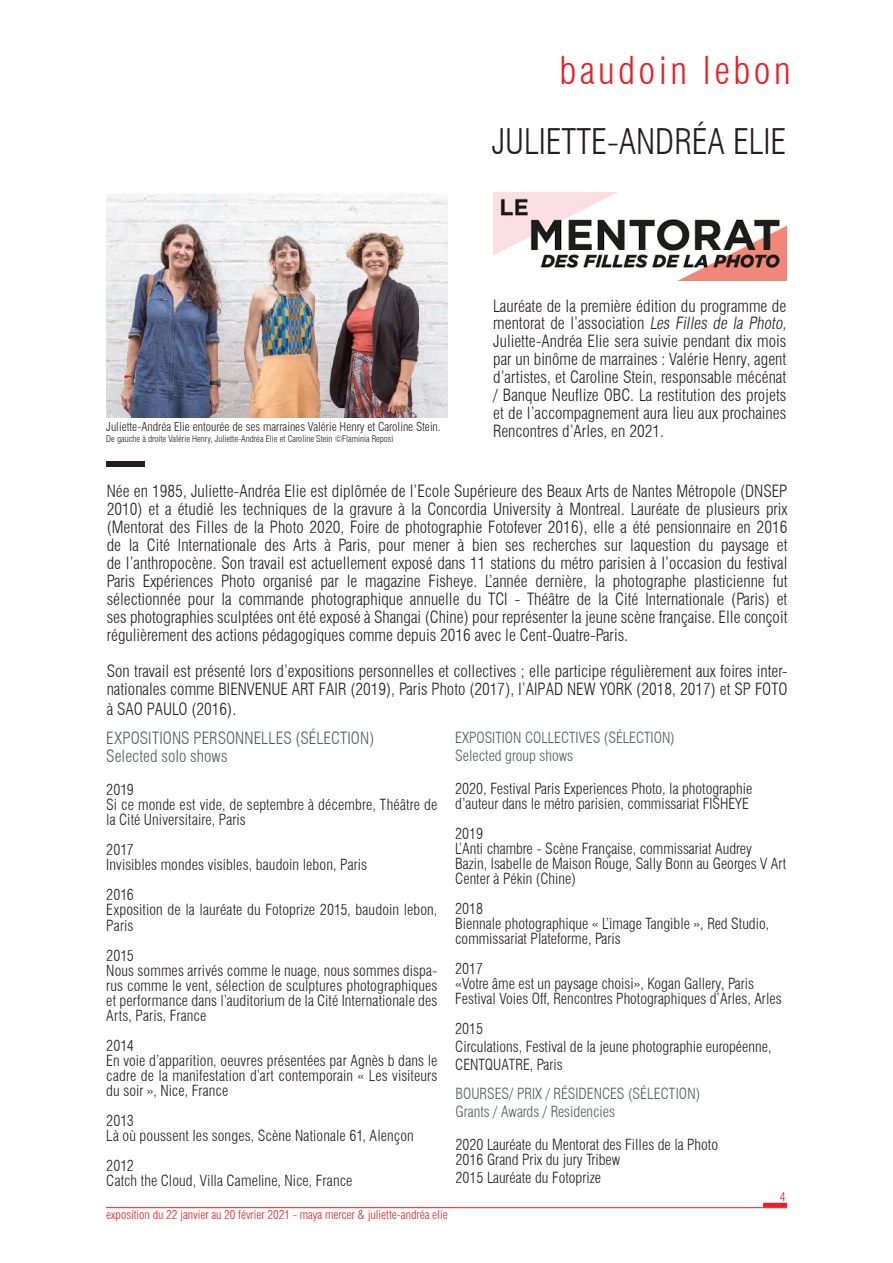
<style>
.page{position:relative;width:893px;height:1263px;background:#fff}
.page>*{position:absolute;margin:0;border:0;box-sizing:border-box;transform-origin:0 0}
.t1{font:300 condensed 37.5px "Swiss 721 BT";letter-spacing:.09em;color:#ee1c25}
.t2{font:300 condensed 34.5px "Swiss 721 BT";color:#231f20}
.t3{font:300 condensed 16.5px/18px "Swiss 721 BT";color:#231f20;text-align:justify}
.t4{font:300 condensed 16.5px/18px "Swiss 721 BT";letter-spacing:.005em;color:#575c5b}
.t5{font:300 condensed 15px/15px "Swiss 721 BT";color:#231f20}
.t6{font:300 condensed 15px/18px "Swiss 721 BT";color:#575c5b}
.t7{font:300 condensed 12px "Swiss 721 BT";color:#231f20}
.t8{font:300 condensed 12px "Swiss 721 BT";color:#ee1c25}
.t9{font:300 condensed 9px "Swiss 721 BT";color:#231f20}
.s1{font-style:italic}
</style>
<div class="page">
<hr style="left:106px;top:1207px;width:681px;height:1px;background:#ee1c25">
<hr style="left:763px;top:1203px;width:24px;height:4px;background:#ee1c25">
<img style="left:107px;top:193px;width:340px;height:225px">
<div style="left:106px;top:462px;width:39px;height:5px;background:#231f20"></div>
<img style="left:493px;top:192px;width:293px;height:89px">
<h1 class="t1" style="left:560px;top:48px;width:232px">baudoin lebon</h1>
<h2 class="t2" style="left:492px;top:121px;width:296px">JULIETTE-ANDRÉA ELIE</h2>
<p class="t7" style="left:106px;top:419px;width:336px">Juliette-Andréa Elie entourée de ses marraines Valérie Henry et Caroline Stein.</p>
<p class="t9" style="left:106px;top:433px;width:289px">De gauche à droite Valérie Henry, Juliette-Andréa Elie et Caroline Stein ©Flaminia Reposi</p>
<p class="t3" style="left:493px;top:298px;width:298px;line-height:16.5px">Lauréate de la première édition du programme de mentorat de l’association <span class="s1">Les Filles de la Photo,</span></p>
<p class="t3" style="left:493px;top:332px;width:295px">Juliette-Andréa Elie sera suivie pendant dix mois par un binôme de marraines : Valérie Henry, agent d’artistes, et Caroline Stein, responsable mécénat / Banque Neuflize OBC. La restitution des projets et de l’accompagnement aura lieu aux prochaines Rencontres d’Arles, en 2021.</p>
<p class="t3" style="left:107px;top:482px;width:682px">Née en 1985, Juliette-Andréa Elie est diplômée de l’Ecole Supérieure des Beaux Arts de Nantes Métropole (DNSEP 2010) et a étudié les techniques de la gravure à la Concordia University à Montreal. Lauréate de plusieurs prix (Mentorat des Filles de la Photo 2020, Foire de photographie Fotofever 2016), elle a été pensionnaire en 2016 de la Cité Internationale des Arts à Paris, pour mener à bien ses recherches sur laquestion du paysage et de l’anthropocène. Son travail est actuellement exposé dans 11 stations du métro parisien à l’occasion du festival Paris Expériences Photo organisé par le magazine Fisheye. L’année dernière, la photographe plasticienne fut sélectionnée pour la commande photographique annuelle du TCI - Théâtre de la Cité Internationale (Paris) et ses photographies sculptées ont été exposé à Shangai (Chine) pour représenter la jeune scène française. Elle conçoit régulièrement des actions pédagogiques comme depuis 2016 avec le Cent-Quatre-Paris.</p>
<p class="t3" style="left:107px;top:662px;width:682px">Son travail est présenté lors d’expositions personnelles et collectives ; elle participe régulièrement aux foires inter&shy;nationales comme BIENVENUE ART FAIR (2019), Paris Photo (2017), l’AIPAD NEW YORK (2018, 2017) et SP FOTO</p>
<p class="t3" style="left:107px;top:700px;width:131px">à SAO PAULO (2016).</p>
<p class="t4" style="left:106px;top:729px;width:270px">EXPOSITIONS PERSONNELLES (SÉLECTION)<br>Selected solo shows</p>
<p class="t5" style="left:106px;top:782px;width:333px">2019<br>Si ce monde est vide, de septembre à décembre, Théâtre de la Cité Universitaire, Paris</p>
<p class="t5" style="left:106px;top:842px;width:262px">2017<br>Invisibles mondes visibles, baudoin lebon, Paris</p>
<p class="t5" style="left:106px;top:887px;width:333px">2016<br>Exposition de la lauréate du Fotoprize 2015, baudoin lebon,<br>Paris</p>
<p class="t5" style="left:106px;top:947px;width:333px">2015<br>Nous sommes arrivés comme le nuage, nous sommes dispa&shy;rus comme le vent, sélection de sculptures photographiques et performance dans l’auditorium de la Cité Internationale des Arts, Paris, France</p>
<p class="t5" style="left:106px;top:1037px;width:333px">2014<br>En voie d’apparition, oeuvres présentées par Agnès b dans le cadre de la manifestation d’art contemporain « Les visiteurs du soir », Nice, France</p>
<p class="t5" style="left:106px;top:1112px;width:309px">2013<br>Là où poussent les songes, Scène Nationale 61, Alençon</p>
<p class="t5" style="left:106px;top:1157px;width:248px">2012<br>Catch the Cloud, Villa Cameline, Nice, France</p>
<p class="t8" style="left:106px;top:1208px;width:343px">exposition du 22 janvier au 20 février 2021 - maya mercer &amp; juliette-andréa elie</p>
<p class="t6" style="left:455px;top:729px;width:221px">EXPOSITION COLLECTIVES (SÉLECTION)<br>Selected group shows</p>
<p class="t5" style="left:455px;top:781px;width:298px">2020, Festival Paris Experiences Photo, la photographie d’auteur dans le métro parisien, commissariat FISHEYE</p>
<p class="t5" style="left:455px;top:826px;width:332px">2019<br>L’Anti chambre - Scène Française, commissariat Audrey Bazin, Isabelle de Maison Rouge, Sally Bonn au Georges V Art Center à Pékin (Chine)</p>
<p class="t5" style="left:455px;top:901px;width:316px">2018<br>Biennale photographique « L’image Tangible », Red Studio, commissariat Plateforme, Paris</p>
<p class="t5" style="left:455px;top:961px;width:328px">2017<br>«Votre âme est un paysage choisi», Kogan Gallery, Paris<br>Festival Voies Off, Rencontres Photographiques d’Arles, Arles</p>
<p class="t5" style="left:455px;top:1020px;width:318px;line-height:18px">2015<br>Circulations, Festival de la jeune photographie européenne,<br>CENTQUATRE, Paris</p>
<p class="t6" style="left:455px;top:1085px;width:246px">BOURSES/ PRIX / RÉSIDENCES (SÉLECTION)<br>Grants / Awards / Residencies</p>
<p class="t5" style="left:455px;top:1137px;width:264px">2020 Lauréate du Mentorat des Filles de la Photo<br>2016 Grand Prix du jury Tribew</p>
<p class="t5" style="left:455px;top:1170px;width:147px">2015 Lauréate du Fotoprize</p>
<p class="t8" style="left:780px;top:1189px;width:7px">4</p>
</div>
